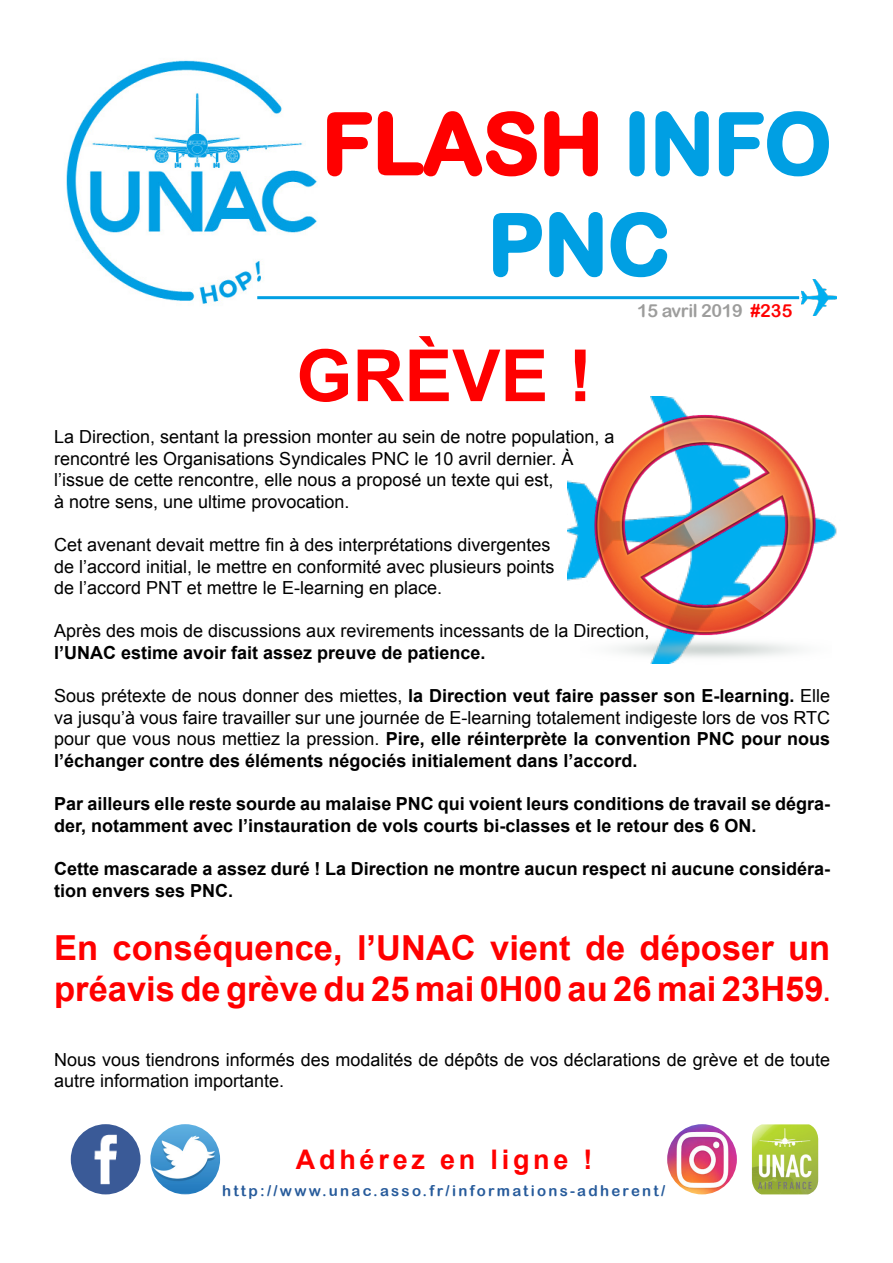
<style>
.page{position:relative;width:893px;height:1263px;background:#fff}
.page>*{position:absolute;margin:0;border:0;box-sizing:border-box;transform-origin:0 0}
.t1{font:84px/100.8px "Arial Rounded MT Bold";color:#009fe3;text-align:center}
.t2{font:700 72px "Arial";color:#f00}
.t3{font:700 34.5px/41.4px "Arial";color:#f00}
.t4{font:700 27px "Arial";letter-spacing:.14em;color:#f00}
.t5{font:18px/21.6px "Arial";color:#000}
.t6{font:700 18px/21.6px "Arial";color:#000}
.t7{font:18px "Arial Rounded MT Bold";letter-spacing:-.025em;color:#9d9d9c}
.t8{font:15px "Arial Rounded MT Bold";letter-spacing:.15em;color:#275b9b}
.s1{color:#f00}
.s2{font-weight:700}
.s3{font-size:24px}
</style>
<div class="page">
<img style="left:568px;top:396px;width:269px;height:185px">
<img style="left:66px;top:60px;width:265px;height:244px">
<svg style="left:325px;top:109px;width:273px;height:70px"></svg>
<svg style="left:629px;top:111px;width:16px;height:66px"></svg>
<svg style="left:655px;top:111px;width:54px;height:66px"></svg>
<svg style="left:718px;top:111px;width:111px;height:66px"></svg>
<svg style="left:493px;top:212px;width:175px;height:66px"></svg>
<img style="left:801px;top:279px;width:36px;height:36px">
<img style="left:752px;top:1124px;width:66px;height:70px">
<img style="left:667px;top:1124px;width:70px;height:70px;border-radius:35px">
<img style="left:150px;top:1124px;width:70px;height:70px;border-radius:35px">
<img style="left:71px;top:1124px;width:70px;height:70px;border-radius:35px">
<hr style="left:257px;top:296px;width:542px;height:3px;background:#009fe3">
<img style="left:580px;top:414px;width:251px;height:250px">
<h1 class="t1" style="left:322px;top:93px;width:511px"><span class="s1">FLASH</span> INFO<br>PNC</h1>
<p class="t7" style="left:637px;top:300px;width:157px">15 avril 2019 <span class="s1">#235</span></p>
<h2 class="t2" style="left:296px;top:328px;width:298px">GRÈVE !</h2>
<p class="t5" style="left:54px;top:426px;width:562px">La Direction, sentant la pression monter au sein de notre population, a rencontré les Organisations Syndicales PNC le 10 avril dernier. À l’issue de cette rencontre, elle nous a proposé un texte qui est,<br>à notre sens, une ultime provocation.</p>
<p class="t5" style="left:54px;top:534px;width:502px">Cet avenant devait mettre fin à des interprétations divergentes de l’accord initial, le mettre en conformité avec plusieurs points de l’accord PNT et mettre le E-learning en place.</p>
<p class="t5" style="left:54px;top:620px;width:597px">Après des mois de discussions aux revirements incessants de la Direction,</p>
<p class="t6" style="left:54px;top:642px;width:433px">l’UNAC estime avoir fait assez preuve de patience.</p>
<p class="t5" style="left:54px;top:685px;width:777px;text-align:justify">Sous prétexte de nous donner des miettes, <span class="s2">la Direction veut faire passer son E-learning.</span> Elle va jusqu’à vous faire travailler sur une journée de E-learning totalement indigeste lors de vos RTC pour que vous nous mettiez la pression. <span class="s2">Pire, elle réinterprète la convention PNC pour nous l’échanger contre des éléments négociés initialement dans l’accord.</span></p>
<p class="t6" style="left:54px;top:794px;width:778px">Par ailleurs elle reste sourde au malaise PNC qui voient leurs conditions de travail se dégra&shy;der, notamment avec l’instauration de vols courts bi-classes et le retour des 6 ON.</p>
<p class="t6" style="left:54px;top:858px;width:777px">Cette mascarade a assez duré ! La Direction ne montre aucun respect ni aucune considéra&shy;tion envers ses PNC.</p>
<h3 class="t3" style="left:54px;top:928px;width:778px">En conséquence, l’UNAC vient de déposer un préavis de grève du 25 mai 0H00 au 26 mai 23H59<span class="s3">.</span></h3>
<p class="t5" style="left:54px;top:1049px;width:778px">Nous vous tiendrons informés des modalités de dépôts de vos déclarations de grève et de toute autre information importante.</p>
<h3 class="t4" style="left:296px;top:1142px;width:298px">Adhérez en ligne !</h3>
<p class="t8" style="left:222px;top:1182px;width:445px">http://www.unac.asso.fr/informations-adherent/</p>
</div>
